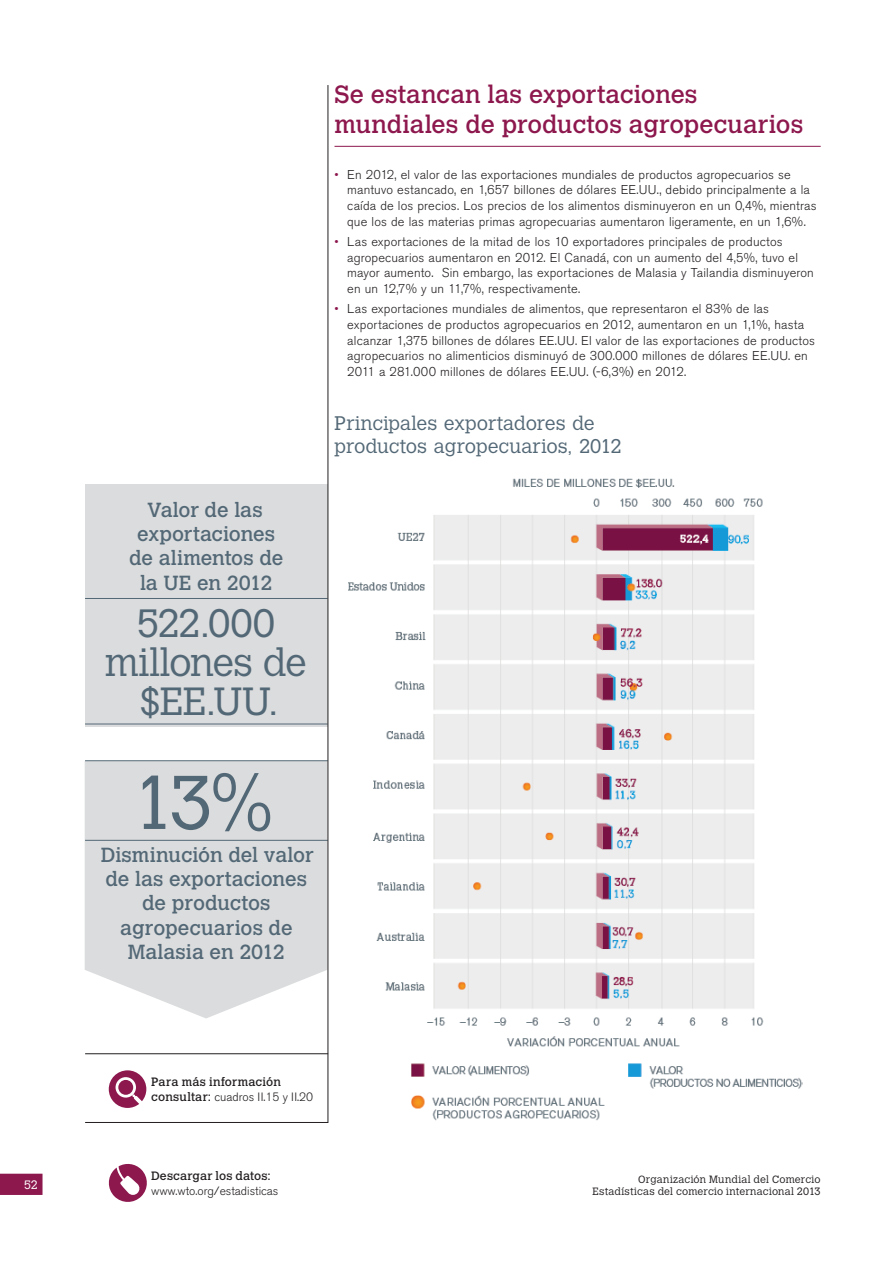
<style>
.page{position:relative;width:893px;height:1263px;background:#fff}
.page>*{position:absolute;margin:0;border:0;box-sizing:border-box;transform-origin:0 0}
.t1{font:300 75px "Calvert MT Std";color:#536876}
.t2{font:300 39px/39px "Calvert MT Std";letter-spacing:-.015em;color:#536876;text-align:center}
.t3{font:24.75px/29.7px "Calvert MT Std";color:#8d184e}
.t4{font:20.25px/24.3px "Calvert MT Std";color:#536876;text-align:center}
.t5{font:300 19.5px/22.5px "Calvert MT Std";letter-spacing:-.005em;color:#536876}
.t6{font:300 12.75px/15.8px "Akzidenz Grotesk BE";letter-spacing:.01em;color:#231f20}
.t7{font:300 12px "Akzidenz Grotesk BE";color:#231f20}
.t8{font:12px "Calvert MT Std";letter-spacing:.015em;color:#231f20}
.t9{font:300 12px "Calvert MT Std";color:#fff}
.t10{font:300 10.5px/12px "Calvert MT Std";letter-spacing:.015em;color:#231f20;text-align:right}
.s1{font-family:"Calvert MT Std";font-weight:400}
</style>
<div class="page">
<hr style="left:334px;top:146px;width:487px;height:1px;background:#8d184e">
<svg style="left:85px;top:85px;width:243px;height:1038px"></svg>
<hr style="left:85px;top:1053px;width:243px;height:1px;background:#231f20">
<img style="left:349px;top:478px;width:453px;height:643px">
<svg style="left:0;top:1174px;width:43px;height:21px"></svg>
<svg style="left:108px;top:1164px;width:39px;height:38px"></svg>
<p class="t9" style="left:24px;top:1180px;width:15px">52</p>
<h3 class="t3" style="left:334px;top:82px;width:470px">Se estancan las exportaciones mundiales de productos agropecuarios</h3>
<p class="t6" style="left:347px;top:168px;width:471px">En 2012, el valor de las exportaciones mundiales de productos agropecuarios se mantuvo estancado, en 1,657 billones de dólares EE.UU., debido principalmente a la caída de los precios. Los precios de los alimentos disminuyeron en un 0,4%, mientras que los de las materias primas agropecuarias aumentaron ligeramente, en un 1,6%.</p>
<p class="t6" style="left:347px;top:235px;width:468px">Las exportaciones de la mitad de los 10 exportadores principales de productos agropecuarios aumentaron en 2012. El Canadá, con un aumento del 4,5%, tuvo el mayor aumento. Sin embargo, las exportaciones de Malasia y Tailandia disminuyeron en un 12,7% y un 11,7%, respectivamente.</p>
<p class="t6" style="left:347px;top:302px;width:469px">Las exportaciones mundiales de alimentos, que representaron el 83% de las exportaciones de productos agropecuarios en 2012, aumentaron en un 1,1%, hasta alcanzar 1,375 billones de dólares EE.UU. El valor de las exportaciones de productos agropecuarios no alimenticios disminuyó de 300.000 millones de dólares EE.UU. en 2011 a 281.000 millones de dólares EE.UU. (-6,3%) en 2012.</p>
<h3 class="t4" style="left:129px;top:499px;width:156px">Valor de las exportaciones de alimentos de la UE en 2012</h3>
<h2 class="t2" style="left:105px;top:607px;width:203px">522.000 millones de $EE.UU.</h2>
<h3 class="t5" style="left:335px;top:413px;width:289px">Principales exportadores de productos agropecuarios, 2012</h3>
<h1 class="t1" style="left:133px;top:773px;width:142px">13%</h1>
<h3 class="t4" style="left:101px;top:844px;width:214px">Disminución del valor de las exportaciones de productos agropecuarios de<br>Malasia en 2012</h3>
<p class="t8" style="left:151px;top:1077px;width:131px">Para más información</p>
<p class="t7" style="left:151px;top:1092px;width:164px"><span class="s1">consultar:</span> cuadros II.15 y II.20</p>
<p class="t8" style="left:151px;top:1171px;width:121px">Descargar los datos:</p>
<p class="t7" style="left:151px;top:1186px;width:129px">www.wto.org/estadisticas</p>
<p class="t10" style="left:593px;top:1174px;width:230px">Organización Mundial del Comercio<br>Estadísticas del comercio internacional 2013</p>
</div>
